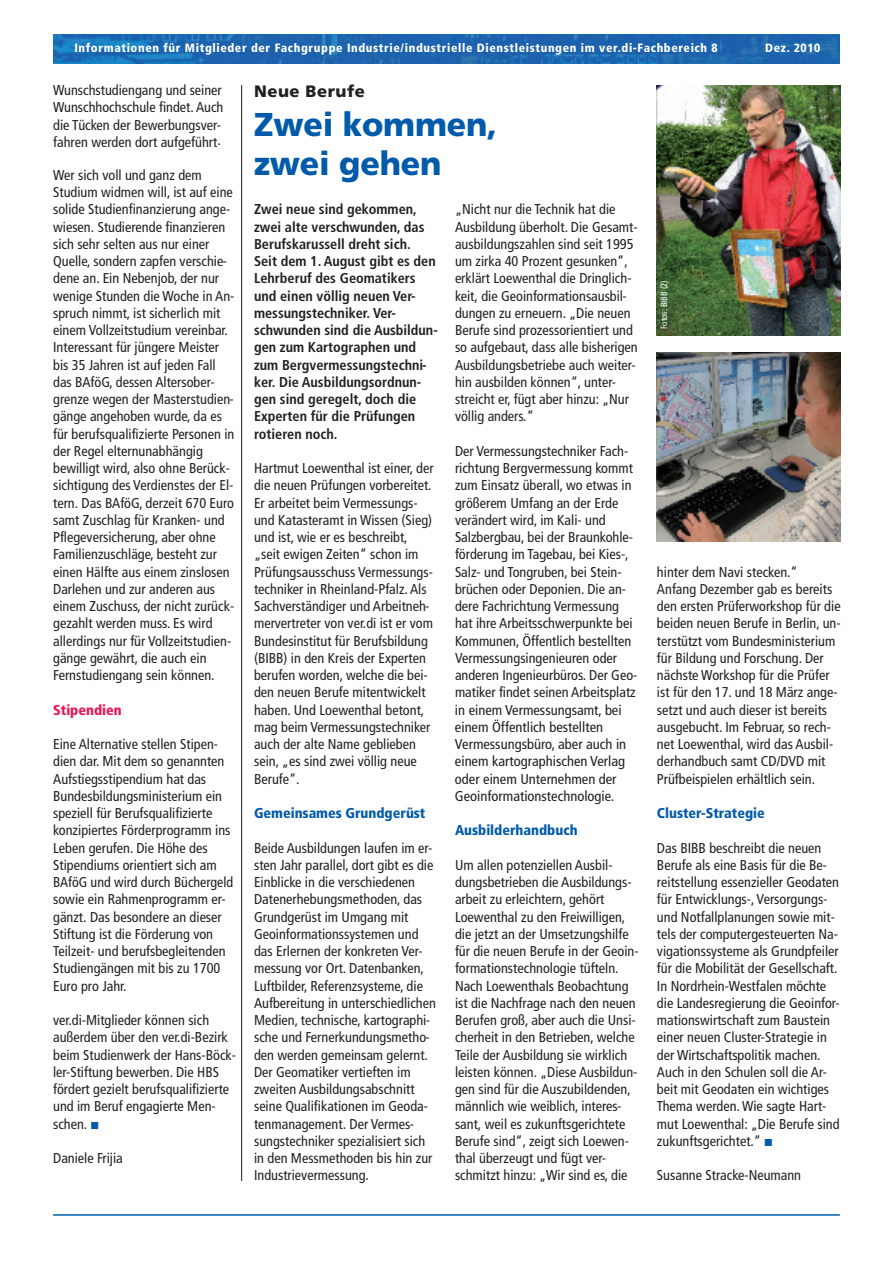
<style>
.page{position:relative;width:893px;height:1263px;background:#fff}
.page>*{position:absolute;margin:0;border:0;box-sizing:border-box;transform-origin:0 0}
.t1{font:900 33px/39px "Frutiger LT";letter-spacing:-.005em;color:#015aaa}
.t2{font:900 16.5px "Frutiger LT";letter-spacing:.03em;color:#231f20}
.t3{font:condensed 14.25px/17.2px "Frutiger LT";color:#231f20}
.t4{font:700 condensed 14.25px/17.2px "Frutiger LT";color:#231f20}
.t5{font:900 condensed 14.25px "Frutiger LT";color:#015aaa}
.t6{font:900 condensed 14.25px "Frutiger LT";color:#ed1450}
.t7{font:900 condensed 12px "Frutiger LT";letter-spacing:.05em;color:#fff}
.t8{font:condensed 9px "Frutiger LT";color:#fff}
</style>
<div class="page">
<img style="left:53px;top:34px;width:787px;height:30px">
<hr style="left:53px;top:1214px;width:787px;height:2px;background:#015aaa">
<hr style="left:241px;top:85px;width:1px;height:1096px;background:#231f20">
<img style="left:657px;top:85px;width:184px;height:250px">
<img style="left:657px;top:353px;width:184px;height:189px">
<p class="t7" style="left:74px;top:43px;width:645px">Informationen für Mitglieder der Fachgruppe Industrie/industrielle Dienstleistungen im ver.di-Fachbereich 8</p>
<p class="t7" style="left:765px;top:43px;width:57px">Dez. 2010</p>
<p class="t2" style="left:254px;top:85px;width:112px">Neue Berufe</p>
<h1 class="t1" style="left:254px;top:108px;width:245px">Zwei kommen, zwei gehen</h1>
<p class="t3" style="left:455px;top:202px;width:184px">„Nicht nur die Technik hat die<br>Ausbildung überholt. Die Gesamt&shy;ausbildungszahlen sind seit 1995 um zirka 40 Prozent gesunken“, erklärt Loewenthal die Dringlich&shy;keit, die Geoinformationsausbil&shy;dungen zu erneuern. „Die neuen<br>Berufe sind prozessorientiert und so aufgebaut, dass alle bisherigen<br>Ausbildungsbetriebe auch weiter&shy;hin ausbilden können“, unter&shy;streicht er, fügt aber hinzu: „Nur völlig anders.“</p>
<p class="t3" style="left:455px;top:443px;width:184px">Der Vermessungstechniker Fach&shy;richtung Bergvermessung kommt zum Einsatz überall, wo etwas in größerem Umfang an der Erde verändert wird, im Kali- und<br>Salzbergbau, bei der Braunkohle&shy;förderung im Tagebau, bei Kies-,<br>Salz- und Tongruben, bei Stein&shy;brüchen oder Deponien. Die an&shy;dere Fachrichtung Vermessung hat ihre Arbeitsschwerpunkte bei<br>Kommunen, Öffentlich bestellten<br>Vermessungsingenieuren oder anderen Ingenieurbüros. Der Geo&shy;matiker findet seinen Arbeitsplatz in einem Vermessungsamt, bei einem Öffentlich bestellten<br>Vermessungsbüro, aber auch in einem kartographischen Verlag oder einem Unternehmen der<br>Geoinformationstechnologie.</p>
<p class="t5" style="left:455px;top:825px;width:124px">Ausbilderhandbuch</p>
<p class="t3" style="left:455px;top:857px;width:185px">Um allen potenziellen Ausbil&shy;dungsbetrieben die Ausbildungs&shy;arbeit zu erleichtern, gehört<br>Loewenthal zu den Freiwilligen, die jetzt an der Umsetzungshilfe für die neuen Berufe in der Geoin&shy;formationstechnologie tüfteln.<br>Nach Loewenthals Beobachtung ist die Nachfrage nach den neuen<br>Berufen groß, aber auch die Unsi&shy;cherheit in den Betrieben, welche<br>Teile der Ausbildung sie wirklich leisten können. „Diese Ausbildun&shy;gen sind für die Auszubildenden, männlich wie weiblich, interes&shy;sant, weil es zukunftsgerichtete<br>Berufe sind“, zeigt sich Loewen&shy;thal überzeugt und fügt ver&shy;schmitzt hinzu: „Wir sind es, die</p>
<p class="t3" style="left:53px;top:83px;width:172px">Wunschstudiengang und seiner<br>Wunschhochschule findet. Auch die Tücken der Bewerbungsver&shy;fahren werden dort aufgeführt.</p>
<p class="t3" style="left:53px;top:167px;width:183px">Wer sich voll und ganz dem<br>Studium widmen will, ist auf eine solide Studienfinanzierung ange&shy;wiesen. Studierende finanzieren sich sehr selten aus nur einer<br>Quelle, sondern zapfen verschie&shy;dene an. Ein Nebenjob, der nur wenige Stunden die Woche in An&shy;spruch nimmt, ist sicherlich mit einem Vollzeitstudium vereinbar.<br>Interessant für jüngere Meister bis 35 Jahren ist auf jeden Fall das BAföG, dessen Altersober&shy;grenze wegen der Masterstudien&shy;gänge angehoben wurde, da es für berufsqualifizierte Personen in der Regel elternunabhängig bewilligt wird, also ohne Berück&shy;sichtigung des Verdienstes der El&shy;tern. Das BAföG, derzeit 670 Euro samt Zuschlag für Kranken- und<br>Pflegeversicherung, aber ohne<br>Familienzuschläge, besteht zur einen Hälfte aus einem zinslosen<br>Darlehen und zur anderen aus einem Zuschuss, der nicht zurück&shy;gezahlt werden muss. Es wird allerdings nur für Vollzeitstudien&shy;gänge gewährt, die auch ein<br>Fernstudiengang sein können.</p>
<p class="t6" style="left:53px;top:704px;width:70px">Stipendien</p>
<p class="t3" style="left:53px;top:737px;width:182px">Eine Alternative stellen Stipen&shy;dien dar. Mit dem so genannten<br>Aufstiegsstipendium hat das<br>Bundesbildungsministerium ein speziell für Berufsqualifizierte konzipiertes Förderprogramm ins<br>Leben gerufen. Die Höhe des<br>Stipendiums orientiert sich am<br>BAföG und wird durch Büchergeld sowie ein Rahmenprogramm er&shy;gänzt. Das besondere an dieser<br>Stiftung ist die Förderung von<br>Teilzeit- und berufsbegleitenden<br>Studiengängen mit bis zu 1700<br>Euro pro Jahr.</p>
<p class="t3" style="left:53px;top:1013px;width:184px">ver.di-Mitglieder können sich außerdem über den ver.di-Bezirk beim Studienwerk der Hans-Böck&shy;ler-Stiftung bewerben. Die HBS fördert gezielt berufsqualifizierte und im Beruf engagierte Men&shy;schen.</p>
<p class="t3" style="left:53px;top:1151px;width:71px">Daniele Frijia</p>
<p class="t4" style="left:254px;top:202px;width:185px">Zwei neue sind gekommen, zwei alte verschwunden, das<br>Berufskarussell dreht sich.<br>Seit dem 1. August gibt es den<br>Lehrberuf des Geomatikers und einen völlig neuen Ver&shy;messungstechniker. Ver&shy;schwunden sind die Ausbildun&shy;gen zum Kartographen und zum Bergvermessungstechni&shy;ker. Die Ausbildungsordnun&shy;gen sind geregelt, doch die<br>Experten für die Prüfungen rotieren noch.</p>
<p class="t3" style="left:254px;top:461px;width:181px">Hartmut Loewenthal ist einer, der die neuen Prüfungen vorbereitet.<br>Er arbeitet beim Vermessungs&shy;und Katasteramt in Wissen (Sieg) und ist, wie er es beschreibt, „seit ewigen Zeiten“ schon im<br>Prüfungsausschuss Vermessungs&shy;techniker in Rheinland-Pfalz. Als<br>Sachverständiger und Arbeitneh&shy;mervertreter von ver.di ist er vom<br>Bundesinstitut für Berufsbildung (BIBB) in den Kreis der Experten berufen worden, welche die bei&shy;den neuen Berufe mitentwickelt haben. Und Loewenthal betont, mag beim Vermessungstechniker auch der alte Name geblieben sein, „es sind zwei völlig neue<br>Berufe“.</p>
<p class="t5" style="left:254px;top:807px;width:173px">Gemeinsames Grundgerüst</p>
<p class="t3" style="left:254px;top:840px;width:183px">Beide Ausbildungen laufen im er&shy;sten Jahr parallel, dort gibt es die<br>Einblicke in die verschiedenen<br>Datenerhebungsmethoden, das<br>Grundgerüst im Umgang mit<br>Geoinformationssystemen und das Erlernen der konkreten Ver&shy;messung vor Ort. Datenbanken,<br>Luftbilder, Referenzsysteme, die<br>Aufbereitung in unterschiedlichen<br>Medien, technische, kartographi&shy;sche und Fernerkundungsmetho&shy;den werden gemeinsam gelernt.<br>Der Geomatiker vertieften im zweiten Ausbildungsabschnitt seine Qualifikationen im Geoda&shy;tenmanagement. Der Vermes&shy;sungstechniker spezialisiert sich in den Messmethoden bis hin zur<br>Industrievermessung.</p>
<p class="t8" style="left:661px;top:329px;width:50px;rotate:-90deg">Fotos: BIBB (2)</p>
<p class="t3" style="left:657px;top:564px;width:185px">hinter dem Navi stecken.“<br>Anfang Dezember gab es bereits den ersten Prüferworkshop für die beiden neuen Berufe in Berlin, un&shy;terstützt vom Bundesministerium für Bildung und Forschung. Der nächste Workshop für die Prüfer ist für den 17. und 18 März ange&shy;setzt und auch dieser ist bereits ausgebucht. Im Februar, so rech&shy;net Loewenthal, wird das Ausbil&shy;derhandbuch samt CD/DVD mit<br>Prüfbeispielen erhältlich sein.</p>
<p class="t5" style="left:657px;top:807px;width:109px">Cluster-Strategie</p>
<p class="t3" style="left:657px;top:840px;width:184px">Das BIBB beschreibt die neuen<br>Berufe als eine Basis für die Be&shy;reitstellung essenzieller Geodaten für Entwicklungs-, Versorgungs&shy;und Notfallplanungen sowie mit&shy;tels der computergesteuerten Na&shy;vigationssysteme als Grundpfeiler für die Mobilität der Gesellschaft.<br>In Nordrhein-Westfalen möchte die Landesregierung die Geoinfor&shy;mationswirtschaft zum Baustein einer neuen Cluster-Strategie in der Wirtschaftspolitik machen.<br>Auch in den Schulen soll die Ar&shy;beit mit Geodaten ein wichtiges<br>Thema werden.Wie sagte Hart&shy;mut Loewenthal: „Die Berufe sind zukunftsgerichtet.“</p>
<p class="t3" style="left:657px;top:1168px;width:146px">Susanne Stracke-Neumann</p>
</div>
